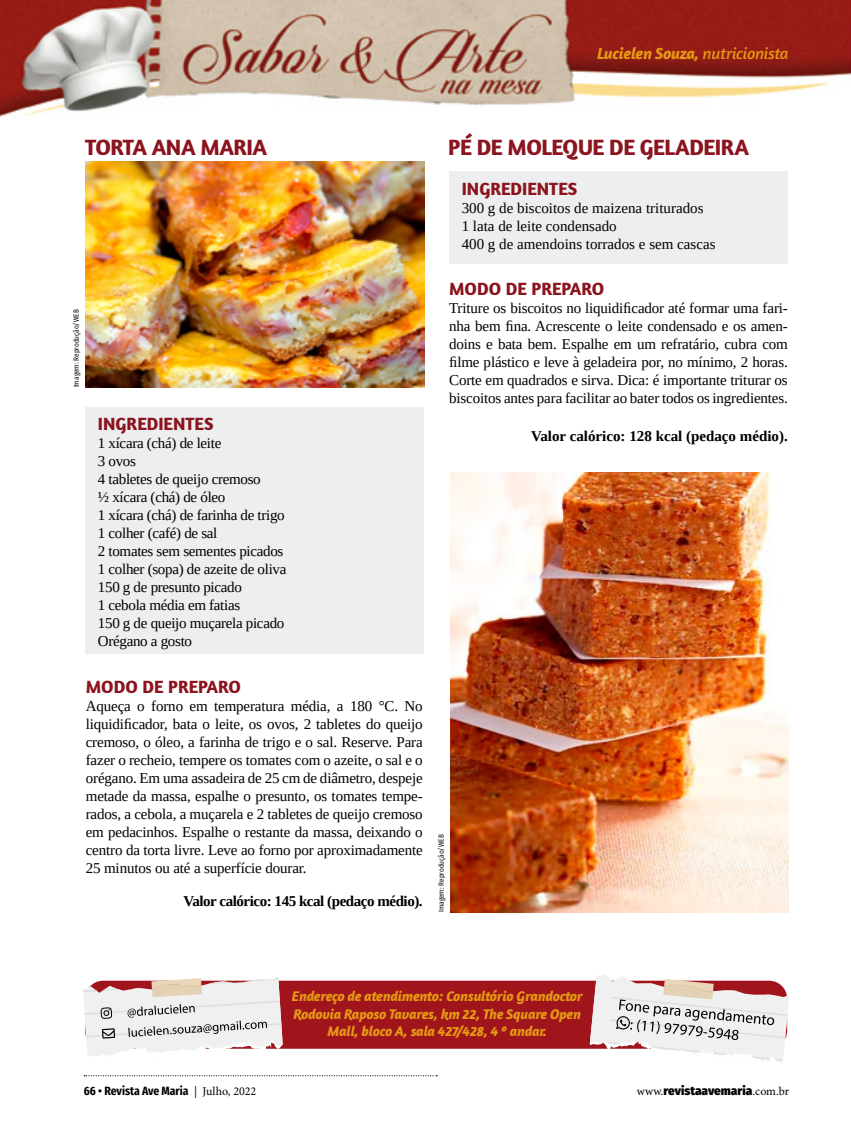
<style>
.page{position:relative;width:851px;height:1127px;background:#fff}
.page>*{position:absolute;margin:0;border:0;box-sizing:border-box;transform-origin:0 0}
.t1{font:700 22.5px "Amaranth";letter-spacing:-.02em;color:#8b141e}
.t2{font:700 18px "Amaranth";color:#8b141e}
.t3{font:italic 700 16.5px "Amaranth";letter-spacing:-.015em;color:#e49814}
.t4{font:15px/18px "Tinos";letter-spacing:-.02em;color:#000;text-align:justify}
.t5{font:15px/18px "Tinos";color:#000}
.t6{font:700 15px "Tinos";letter-spacing:-.03em;color:#000}
.t7{font:700 15px "Tinos";color:#000}
.t8{font:italic 700 14.4px/17.2px "Amaranth";letter-spacing:-.015em;color:#e49814;text-align:center}
.t9{font:700 12px "Fira Sans Condensed";color:#000}
.t10{font:900 12px "Fira Sans";color:#000}
.t11{font:7.5px "Fira Sans Condensed";color:#000}
.s1{font-weight:400}
.s2{font-family:"Minion Pro";font-weight:400}
</style>
<div class="page">
<img style="left:0;top:0;width:850px;height:1077px">
<div style="left:85px;top:981px;width:702px;height:68px;background:#a0141b;border-radius:18px"></div>
<div style="left:85px;top:407px;width:338px;height:247px;background:#edeef0"></div>
<div style="left:449px;top:171px;width:338px;height:93px;background:#edeef0"></div>
<svg style="left:83px;top:976px;width:200px;height:86px"></svg>
<svg style="left:589px;top:974px;width:200px;height:93px"></svg>
<img style="left:85px;top:162px;width:339px;height:225px">
<img style="left:450px;top:472px;width:338px;height:440px">
<svg style="left:84px;top:1075px;width:353px;height:1px"></svg>
<p class="t3" style="left:597px;top:43px;width:193px">Lucielen Souza, <span class="s1">nutricionista</span></p>
<h1 class="t1" style="left:85px;top:133px;width:183px">TORTA ANA MARIA</h1>
<p class="t11" style="left:69px;top:387px;width:79px;rotate:-90deg">Imagem: Reprodução/WEB</p>
<p class="t2" style="left:98px;top:412px;width:117px">INGREDIENTES</p>
<p class="t4" style="left:98px;top:433px;width:190px;text-align:left">1 xícara (chá) de leite<br>3 ovos<br>4 tabletes de queijo cremoso<br>½ xícara (chá) de óleo<br>1 xícara (chá) de farinha de trigo<br>1 colher (café) de sal<br>2 tomates sem sementes picados<br>1 colher (sopa) de azeite de oliva<br>150 g de presunto picado<br>1 cebola média em fatias<br>150 g de queijo muçarela picado<br>Orégano a gosto</p>
<p class="t2" style="left:86px;top:675px;width:157px">MODO DE PREPARO</p>
<p class="t4" style="left:86px;top:697px;width:338px">Aqueça o forno em temperatura média, a 180 °C. No liquidificador, bata o leite, os ovos, 2 tabletes do queijo cremoso, o óleo, a farinha de trigo e o sal. Reserve. Para fazer o recheio, tempere os tomates com o azeite, o sal e o orégano. Em uma assadeira de 25 cm de diâmetro, despeje metade da massa, espalhe o presunto, os tomates tempe&shy;rados, a cebola, a muçarela e 2 tabletes de queijo cremoso em pedacinhos. Espalhe o restante da massa, deixando o centro da torta livre. Leve ao forno por aproximadamente 25 minutos ou até a superfície dourar.</p>
<p class="t6" style="left:183px;top:891px;width:241px">Valor calórico: 145 kcal (pedaço médio).</p>
<h1 class="t1" style="left:448px;top:133px;width:302px">PÉ DE MOLEQUE DE GELADEIRA</h1>
<p class="t2" style="left:461px;top:177px;width:117px">INGREDIENTES</p>
<p class="t5" style="left:461px;top:199px;width:255px">300 g de biscoitos de maizena triturados<br>1 lata de leite condensado<br>400 g de amendoins torrados e sem cascas</p>
<p class="t2" style="left:449px;top:278px;width:157px">MODO DE PREPARO</p>
<p class="t4" style="left:449px;top:299px;width:340px">Triture os biscoitos no liquidificador até formar uma fari&shy;nha bem fina. Acrescente o leite condensado e os amen&shy;doins e bata bem. Espalhe em um refratário, cubra com filme plástico e leve à geladeira por, no mínimo, 2 horas.<br>Corte em quadrados e sirva. Dica: é importante triturar os biscoitos antes para facilitar ao bater todos os ingredientes.</p>
<p class="t7" style="left:531px;top:426px;width:258px">Valor calórico: 128 kcal (pedaço médio).</p>
<p class="t11" style="left:434px;top:912px;width:79px;rotate:-90deg">Imagem: Reprodução/WEB</p>
<p class="t8" style="left:292px;top:988px;width:292px">Endereço de atendimento: Consultório Grandoctor<br>Rodovia Raposo Tavares, km 22, The Square Open<br>Mall, bloco A, sala 427/428, 4 º andar.</p>
<p class="t9" style="left:84px;top:1080px;width:174px">66 • Revista Ave Maria <span class="s2">| Julho, 2022</span></p>
<p class="t10" style="left:636px;top:1080px;width:154px"><span class="s2">www.</span>revistaavemaria<span class="s2">.com.br</span></p>
</div>
